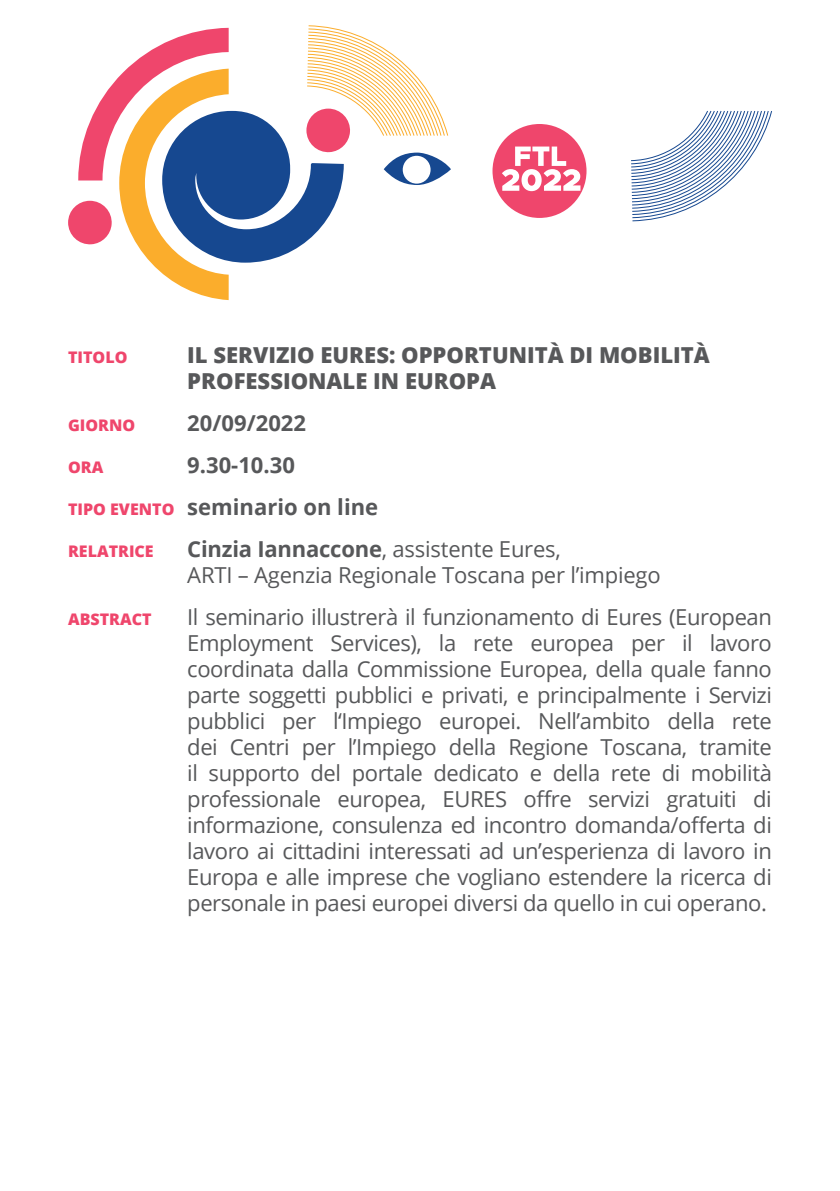
<style>
.page{position:relative;width:840px;height:1191px;background:#fff}
.page>*{position:absolute;margin:0;border:0;box-sizing:border-box;transform-origin:0 0}
.t1{font:22px/26px "Open Sans";letter-spacing:-.01em;color:#57585a;text-align:justify}
.t2{font:800 22px "Open Sans";color:#57585a}
.t3{font:700 22px "Open Sans";color:#57585a}
.t4{font:800 16px "Open Sans";color:#ef466c}
.s1{font-weight:800;font-size:16px;color:#ef466c}
.s2{font-weight:700}
</style>
<div class="page">
<div style="left:492px;top:124px;width:94px;height:94px;background:#ef466c;border-radius:50%"></div>
<svg style="left:502px;top:146px;width:78px;height:45px"></svg>
<svg style="left:631px;top:110px;width:140px;height:111px"></svg>
<svg style="left:68px;top:25px;width:380px;height:275px"></svg>
<svg style="left:383px;top:153px;width:67px;height:32px"></svg>
<div style="left:402px;top:156px;width:28px;height:28px;background:#fff;border-radius:50%"></div>
<p class="t4" style="left:68px;top:345px;width:61px">TITOLO</p>
<p class="t2" style="left:187px;top:338px;width:523px">IL SERVIZIO EURES: OPPORTUNITÀ DI MOBILITÀ</p>
<p class="t2" style="left:187px;top:364px;width:310px">PROFESSIONALE IN EUROPA</p>
<p class="t4" style="left:68px;top:413px;width:69px">GIORNO</p>
<p class="t3" style="left:187px;top:407px;width:120px">20/09/2022</p>
<p class="t4" style="left:68px;top:455px;width:37px">ORA</p>
<p class="t3" style="left:187px;top:449px;width:109px">9.30-10.30</p>
<p class="t3" style="left:68px;top:491px;width:311px"><span class="s1">TIPO EVENTO</span> seminario on line</p>
<p class="t4" style="left:68px;top:539px;width:87px">RELATRICE</p>
<p class="t1" style="left:187px;top:535px;width:375px"><span class="s2">Cinzia Iannaccone</span>, assistente Eures,</p>
<p class="t1" style="left:187px;top:561px;width:474px">ARTI – Agenzia Regionale Toscana per l’impiego</p>
<p class="t4" style="left:68px;top:607px;width:85px">ABSTRACT</p>
<p class="t1" style="left:187px;top:603px;width:585px">Il seminario illustrerà il funzionamento di Eures (European Employment Services), la rete europea per il lavoro coordinata dalla Commissione Europea, della quale fanno parte soggetti pubblici e privati, e principalmente i Servizi pubblici per l‘Impiego europei. Nell’ambito della rete dei Centri per l’Impiego della Regione Toscana, tramite il supporto del portale dedicato e della rete di mobilità professionale europea, EURES offre servizi gratuiti di informazione, consulenza ed incontro domanda/offerta di lavoro ai cittadini interessati ad un’esperienza di lavoro in Europa e alle imprese che vogliano estendere la ricerca di personale in paesi europei diversi da quello in cui operano.</p>
</div>
